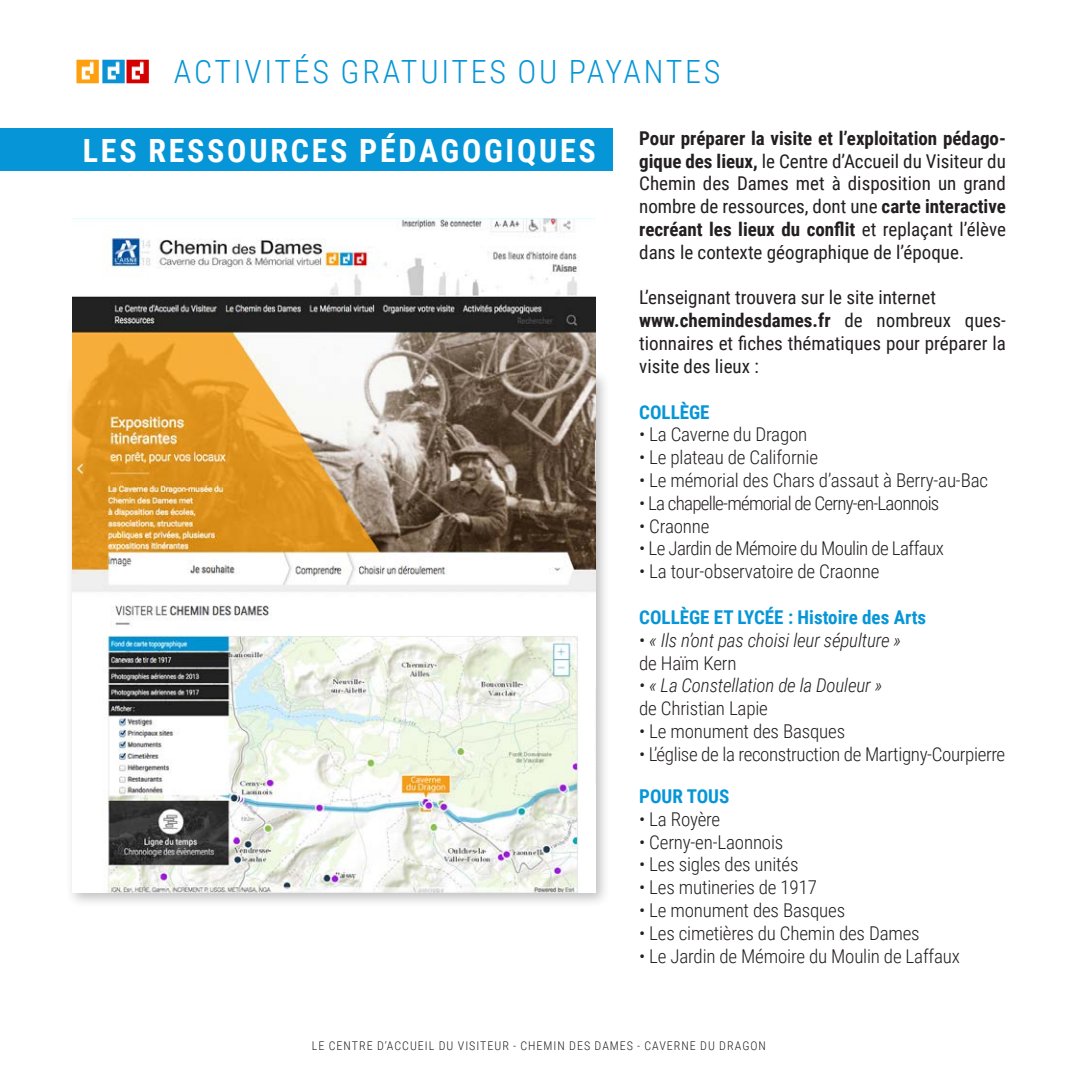
<style>
.page{position:relative;width:1078px;height:1078px;background:#fff}
.page>*{position:absolute;margin:0;border:0;box-sizing:border-box;transform-origin:0 0}
.t1{font:300 32px "Roboto Condensed";letter-spacing:.085em;color:#0696d7}
.t2{font:700 32px "Roboto Condensed";letter-spacing:.085em;color:#fff}
.t3{font:19px/22.8px "Roboto Condensed";color:#231f20;text-align:justify}
.t4{font:300 19px "Roboto Condensed";letter-spacing:-.01em;color:#231f20}
.t5{font:italic 300 19px "Roboto Condensed";letter-spacing:-.01em;color:#231f20}
.t6{font:700 19px "Roboto Condensed";color:#0696d7}
.t7{font:300 19px "Roboto Condensed";letter-spacing:-.04em;color:#231f20}
.t8{font:300 19px "Roboto Condensed";letter-spacing:-.03em;color:#231f20}
.t9{font:300 12px "Roboto Condensed";letter-spacing:.085em;color:#231f20}
.s1{font-weight:700}
.s2{font-style:normal}
</style>
<div class="page">
<div style="left:65px;top:368px;width:545px;height:539px;background:#231f20;opacity:.29"></div>
<img style="left:72px;top:480px;width:523px;height:412px">
<img style="left:72px;top:218px;width:523px;height:262px">
<div style="left:0;top:128px;width:612px;height:43px;background:#0696d7"></div>
<img style="left:76px;top:59px;width:73px;height:25px">
<p class="t1" style="left:174px;top:49px;width:548px">ACTIVITÉS GRATUITES OU PAYANTES</p>
<p class="t2" style="left:83px;top:128px;width:514px">LES RESSOURCES PÉDAGOGIQUES</p>
<p class="t3" style="left:639px;top:126px;width:368px"><span class="s1">Pour préparer la visite et l’exploitation pédago&shy;gique des lieux,</span> le Centre d’Accueil du Visiteur du Chemin des Dames met à disposition un grand nombre de ressources, dont une <span class="s1">carte interactive recréant les lieux du conflit</span> et replaçant l’élève dans le contexte géographique de l’époque.</p>
<p class="t3" style="left:639px;top:285px;width:298px">L’enseignant trouvera sur le site internet</p>
<p class="t3" style="left:639px;top:308px;width:368px"><span class="s1">www.chemindesdames.fr</span> de nombreux ques&shy;tionnaires et fiches thématiques pour préparer la visite des lieux :</p>
<p class="t6" style="left:639px;top:398px;width:72px">COLLÈGE</p>
<p class="t4" style="left:639px;top:421px;width:170px">• La Caverne du Dragon</p>
<p class="t4" style="left:639px;top:444px;width:180px">• Le plateau de Californie</p>
<p class="t4" style="left:639px;top:467px;width:350px">• Le mémorial des Chars d’assaut à Berry-au-Bac</p>
<p class="t7" style="left:639px;top:489px;width:301px">• La chapelle-mémorial de Cerny-en-Laonnois</p>
<p class="t4" style="left:639px;top:512px;width:72px">• Craonne</p>
<p class="t8" style="left:639px;top:535px;width:306px">• Le Jardin de Mémoire du Moulin de Laffaux</p>
<p class="t4" style="left:639px;top:558px;width:242px">• La tour-observatoire de Craonne</p>
<p class="t6" style="left:639px;top:603px;width:288px">COLLÈGE ET LYCÉE : Histoire des Arts</p>
<p class="t5" style="left:639px;top:626px;width:263px"><span class="s2">•</span> « Ils n’ont pas choisi leur sépulture »</p>
<p class="t4" style="left:639px;top:649px;width:99px">de Haïm Kern</p>
<p class="t5" style="left:639px;top:672px;width:244px">• « La Constellation de la Douleur »</p>
<p class="t4" style="left:639px;top:695px;width:130px">de Christian Lapie</p>
<p class="t4" style="left:639px;top:717px;width:207px">• Le monument des Basques</p>
<p class="t4" style="left:639px;top:740px;width:367px">• L’église de la reconstruction de Martigny-Courpierre</p>
<p class="t6" style="left:639px;top:782px;width:92px">POUR TOUS</p>
<p class="t4" style="left:639px;top:805px;width:82px">• La Royère</p>
<p class="t4" style="left:639px;top:828px;width:146px">• Cerny-en-Laonnois</p>
<p class="t4" style="left:639px;top:851px;width:161px">• Les sigles des unités</p>
<p class="t4" style="left:639px;top:873px;width:179px">• Les mutineries de 1917</p>
<p class="t4" style="left:639px;top:896px;width:207px">• Le monument des Basques</p>
<p class="t4" style="left:639px;top:919px;width:282px">• Les cimetières du Chemin des Dames</p>
<p class="t4" style="left:639px;top:942px;width:322px">• Le Jardin de Mémoire du Moulin de Laffaux</p>
<p class="t9" style="left:312px;top:1036px;width:455px">LE CENTRE D’ACCUEIL DU VISITEUR - CHEMIN DES DAMES - CAVERNE DU DRAGON</p>
</div>
